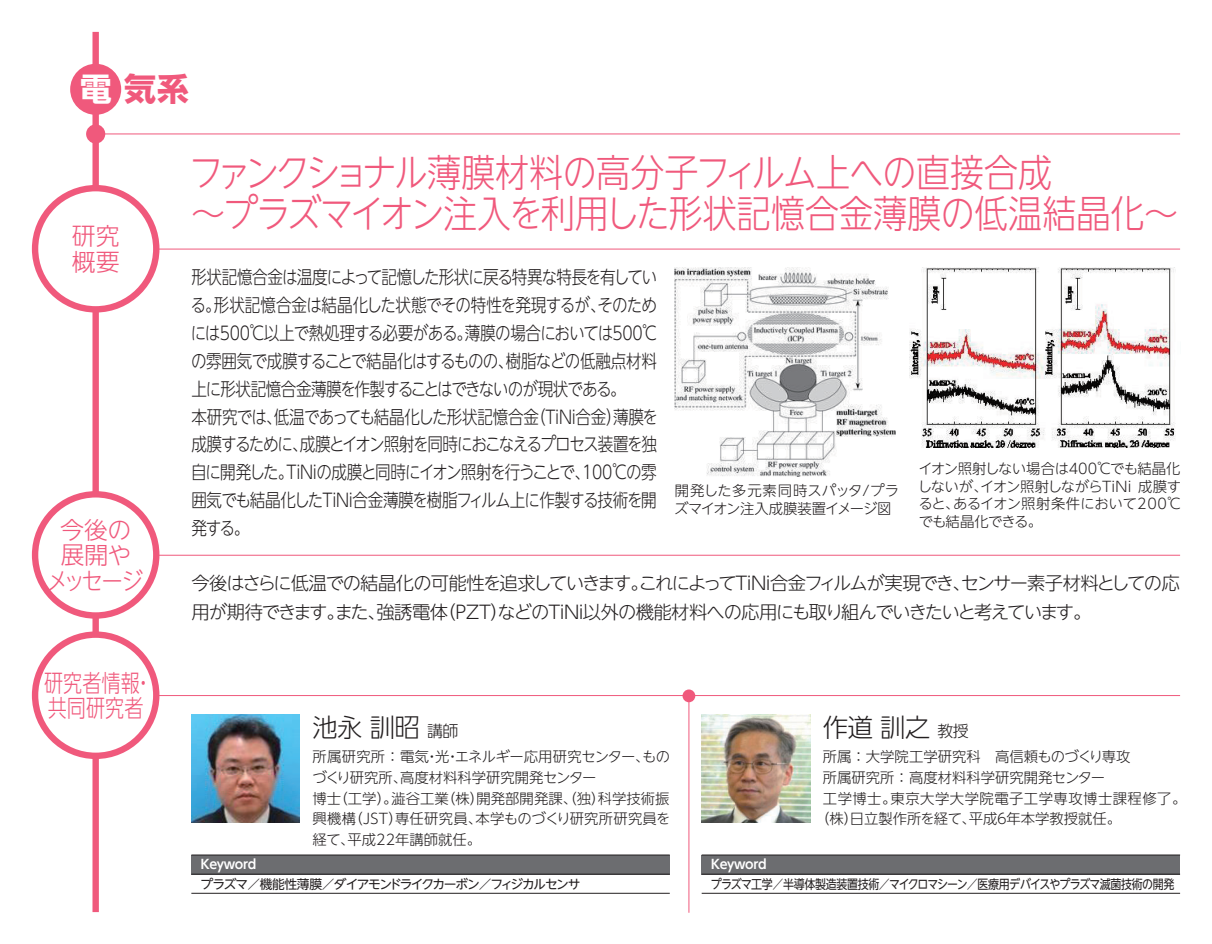
<style>
.page{position:relative;width:1212px;height:944px;background:#fff}
.page>*{position:absolute;margin:0;border:0;box-sizing:border-box;transform-origin:0 0}
.t1{font:300 38.25px/41.4px "UD Shin Go NT Pr 6 N";letter-spacing:-.015em;color:#f0597c;scale:.89 1}
.t2{font:700 31.95px "UD Shin Go NT Pr 6 N";color:#f0597c}
.t3{font:300 25.43px "UD Shin Go NT Pr 6 N";letter-spacing:-.03em;color:#231f20}
.t4{font:300 23.85px/25.4px "UD Shin Go NT Pr 6 N";letter-spacing:-.05em;color:#f0597c;text-align:center}
.t5{font:300 23.85px/25.4px "UD Shin Go NT Pr 6 N";color:#f0597c;scale:.8 1}
.t6{font:300 23.85px/25.4px "UD Shin Go NT Pr 6 N";color:#f0597c}
.t7{font:300 18.22px/27.9px "UD Shin Go NT Pr 6 N";letter-spacing:-.055em;color:#231f20;scale:.85 1}
.t8{font:300 18.22px/28.8px "UD Shin Go NT Pr 6 N";letter-spacing:-.055em;color:#231f20}
.t9{font:300 18.22px/27.9px "UD Shin Go NT Pr 6 N";letter-spacing:-.035em;color:#231f20;scale:.85 1}
.t10{font:300 18.22px/27.9px "UD Shin Go NT Pr 6 N";letter-spacing:-.09em;color:#231f20;scale:.85 1}
.t11{font:300 18.22px "UD Shin Go NT Pr 6 N";letter-spacing:-.03em;color:#231f20}
.t12{font:300 18.22px "UD Shin Go NT Pr 6 N";letter-spacing:-.015em;color:#231f20;scale:.85 1}
.t13{font:300 15.97px "UD Shin Go NT Pr 6 N";color:#231f20}
.t14{font:300 14.4px/20.7px "UD Shin Go NT Pr 6 N";color:#231f20}
.t15{font:300 14.4px/17.6px "UD Shin Go NT Pr 6 N";letter-spacing:-.025em;color:#231f20;text-align:right}
.t16{font:300 14.4px "UD Shin Go NT Pr 6 N";letter-spacing:.03em;color:#231f20}
.t17{font:300 14.4px "UD Shin Go NT Pr 6 N";letter-spacing:-.04em;color:#231f20}
.t18{font:300 14.4px/17.6px "UD Shin Go NT Pr 6 N";letter-spacing:-.065em;color:#231f20}
.t19{font:12.83px "UD Shin Go NT Pr 6 N";letter-spacing:-.075em;color:#231f20;scale:.86 1}
.t20{font:12.83px "UD Shin Go NT Pr 6 N";letter-spacing:-.11em;color:#231f20}
.t21{font:700 12.83px "UD Shin Go NT Pr 6 N De";letter-spacing:-.03em;color:#fff}
.s1{color:#fff}
</style>
<div class="page">
<hr style="left:96px;top:134px;width:1084px;height:1px;background:#f0597c">
<div style="left:92px;top:32px;width:7px;height:880px;background:#f0597c"></div>
<div style="left:70px;top:64px;width:51px;height:51px;background:#f0597c;border-radius:50%"></div>
<div style="left:86px;top:124px;width:19px;height:20px;background:#f0597c;border-radius:50%"></div>
<hr style="left:96px;top:249px;width:1084px;height:1px;background:#f0597c">
<hr style="left:96px;top:555px;width:1084px;height:1px;background:#f0597c">
<hr style="left:96px;top:695px;width:1084px;height:1px;background:#f0597c">
<div style="left:35px;top:188px;width:121px;height:121px;background:#fff;border-radius:50%"></div>
<div style="left:32px;top:185px;width:127px;height:128px;border:6px solid #f0597c;border-radius:50%"></div>
<div style="left:35px;top:494px;width:121px;height:121px;background:#fff;border-radius:50%"></div>
<div style="left:32px;top:491px;width:127px;height:128px;border:6px solid #f0597c;border-radius:50%"></div>
<div style="left:35px;top:635px;width:121px;height:121px;background:#fff;border-radius:50%"></div>
<div style="left:32px;top:631px;width:127px;height:128px;border:6px solid #f0597c;border-radius:50%"></div>
<hr style="left:688px;top:696px;width:1px;height:217px;background:#f0597c">
<div style="left:682px;top:689px;width:13px;height:13px;background:#f0597c;border-radius:50%"></div>
<img style="left:191px;top:714px;width:109px;height:109px">
<img style="left:702px;top:714px;width:108px;height:109px">
<div style="left:191px;top:855px;width:479px;height:19px;background:#6c6d70"></div>
<hr style="left:191px;top:855px;width:479px;height:1px;background:#231f20">
<hr style="left:191px;top:874px;width:479px;height:1px;background:#231f20">
<hr style="left:191px;top:893px;width:479px;height:1px;background:#231f20">
<div style="left:702px;top:855px;width:478px;height:19px;background:#6c6d70"></div>
<hr style="left:702px;top:855px;width:478px;height:1px;background:#231f20">
<hr style="left:702px;top:874px;width:478px;height:1px;background:#231f20">
<hr style="left:702px;top:893px;width:478px;height:1px;background:#231f20">
<img style="left:910px;top:268px;width:266px;height:179px">
<img style="left:675px;top:268px;width:221px;height:208px">
<h2 class="t2" style="left:80px;top:63px;width:111px"><span class="s1">電</span>気系</h2>
<h3 class="t6" style="left:72px;top:222px;width:49px">研究概要</h3>
<h3 class="t4" style="left:47px;top:516px;width:98px">今後の展開やメッセージ</h3>
<h3 class="t5" style="left:44px;top:669px;width:126px">研究者情報共同研究者</h3>
<h3 class="t5" style="left:134px;top:669px;width:25px">・</h3>
<h1 class="t1" style="left:189px;top:150px;width:1113px">ファンクショナル薄膜材料の高分子フィルム上への直接合成<br>～プラズマイオン注入を利用した形状記憶合金薄膜の低温結晶化~</h1>
<p class="t7" style="left:190px;top:262px;width:551px">形状記憶合金は温度によって記憶した形状に戻る特異な特長を有している形状記憶合金は結晶化した状態でその特性を発現するがそのため</p>
<p class="t9" style="left:191px;top:290px;width:551px;text-indent:14px">。<br>には500℃以上で熱処理する必要がある薄膜の場合においては500°C</p>
<p class="t7" style="left:590px;top:290px;width:20px">、</p>
<p class="t7" style="left:191px;top:318px;width:550px;text-indent:265px">。<br>の雰囲気で成膜することで結晶化はするものの樹脂などの低融点材料</p>
<p class="t7" style="left:498px;top:346px;width:20px">、</p>
<p class="t7" style="left:191px;top:374px;width:513px">上に形状記憶合金薄膜を作製することはできないのが現状である。</p>
<p class="t12" style="left:530px;top:402px;width:152px">（TiNi合金薄膜を</p>
<p class="t7" style="left:606px;top:402px;width:20px">）</p>
<p class="t9" style="left:191px;top:402px;width:410px">本研究では低温であっても結晶化した形状記憶合金</p>
<p class="t10" style="left:191px;top:402px;width:549px;text-indent:75px">、<br>成膜するために成膜とイオン照射を同時におこなえるプロセス装置を独</p>
<p class="t7" style="left:191px;top:430px;width:549px;text-indent:101px">、<br>自に開発した TiNiの成膜と同時にイオン照射を行うことで 100℃の雰</p>
<p class="t7" style="left:191px;top:458px;width:549px;text-indent:87px">。<br>囲気でも結晶化したTiNi合金薄膜を樹脂フィルム上に作製する技術を開発する。</p>
<p class="t7" style="left:574px;top:458px;width:20px">、</p>
<p class="t14" style="left:674px;top:482px;width:226px;line-height:17.6px">開発した多元素同時スパッタ/プラズマイオン注入成膜装置イメージ図</p>
<p class="t15" style="left:918px;top:459px;width:264px">イオン照射しない場合は400℃でも結晶化成膜す</p>
<p class="t14" style="left:953px;top:477px;width:230px;line-height:17.6px;text-indent:-35px">しないが、<br>あるイオン照射条件において200°C</p>
<p class="t17" style="left:980px;top:474px;width:153px">イオン照射しながらTiNi</p>
<p class="t18" style="left:918px;top:494px;width:125px">ると、<br>でも結晶化できる。</p>
<p class="t8" style="left:191px;top:568px;width:990px">今後はさらに低温での結晶化の可能性を追求していきますこれによってTiNi合金フィルムが実現できセンサー素子材料としての応</p>
<p class="t8" style="left:438px;top:568px;width:655px;text-indent:193px">。<br>（PZT などのTiNi以外の機能材料への応用にも取り組んでいきたいと考えています。</p>
<p class="t8" style="left:952px;top:568px;width:20px">、</p>
<p class="t11" style="left:191px;top:597px;width:258px">用が期待できますまた強誘電体</p>
<p class="t8" style="left:490px;top:597px;width:20px">）</p>
<p class="t8" style="left:326px;top:597px;width:20px">。</p>
<p class="t8" style="left:368px;top:597px;width:20px">、</p>
<h3 class="t3" style="left:313px;top:707px;width:109px">池永訓昭</h3>
<p class="t13" style="left:427px;top:718px;width:33px">講師</p>
<p class="t14" style="left:313px;top:746px;width:339px">所属研究所：電気光エネルギー応用研究センター、</p>
<p class="t14" style="left:642px;top:746px;width:29px">もの</p>
<p class="t14" style="left:400px;top:746px;width:198px;text-indent:25px">・・<br>高度材料科学研究開発センター</p>
<p class="t14" style="left:312px;top:766px;width:96px">づくり研究所、</p>
<p class="t14" style="left:333px;top:787px;width:66px">（工学）。</p>
<p class="t14" style="left:441px;top:787px;width:45px">（株）</p>
<p class="t14" style="left:476px;top:787px;width:131px">開発部開発課、（独）</p>
<p class="t14" style="left:598px;top:787px;width:73px">科学技術振</p>
<p class="t14" style="left:313px;top:787px;width:30px">博士</p>
<p class="t14" style="left:391px;top:787px;width:59px">澁谷工業</p>
<h3 class="t3" style="left:823px;top:707px;width:109px">作道訓之</h3>
<p class="t14" style="left:823px;top:746px;width:309px">所属：大学院工学研究科　高信頼ものづくり専攻</p>
<p class="t14" style="left:823px;top:766px;width:284px">所属研究所：高度材料科学研究開発センター</p>
<p class="t16" style="left:891px;top:786px;width:297px">東京大学大学院電子工学専攻博士課程修了。</p>
<p class="t13" style="left:937px;top:718px;width:33px">教授</p>
<p class="t14" style="left:823px;top:787px;width:75px">工学博士。</p>
<p class="t14" style="left:476px;top:808px;width:196px">本学ものづくり研究所研究員を</p>
<p class="t14" style="left:348px;top:808px;width:56px">（JST）</p>
<p class="t14" style="left:395px;top:808px;width:89px">専任研究員、</p>
<p class="t14" style="left:348px;top:808px;width:135px;text-indent:-35px">興機構<br>平成22年講師就任。</p>
<p class="t14" style="left:313px;top:829px;width:43px">経て、</p>
<p class="t14" style="left:815px;top:808px;width:162px">（株日立製作所を経て、</p>
<p class="t14" style="left:844px;top:808px;width:16px">）</p>
<p class="t14" style="left:1006px;top:808px;width:116px">年本学教授就任。</p>
<p class="t14" style="left:969px;top:808px;width:30px">平成</p>
<p class="t14" style="left:995px;top:808px;width:16px">６</p>
<p class="t21" style="left:201px;top:854px;width:57px">Keyword</p>
<p class="t20" style="left:201px;top:873px;width:381px">プラズマ／機能性薄膜／ダイアモンドライクカーボン／フィジカルセンサ</p>
<p class="t21" style="left:711px;top:854px;width:57px">Keyword</p>
<p class="t19" style="left:711px;top:873px;width:540px">プラズマ工学／半導体製造装置技術／マイクロマシーン／医療用デバイスやプラズマ滅菌技術の開発</p>
</div>
